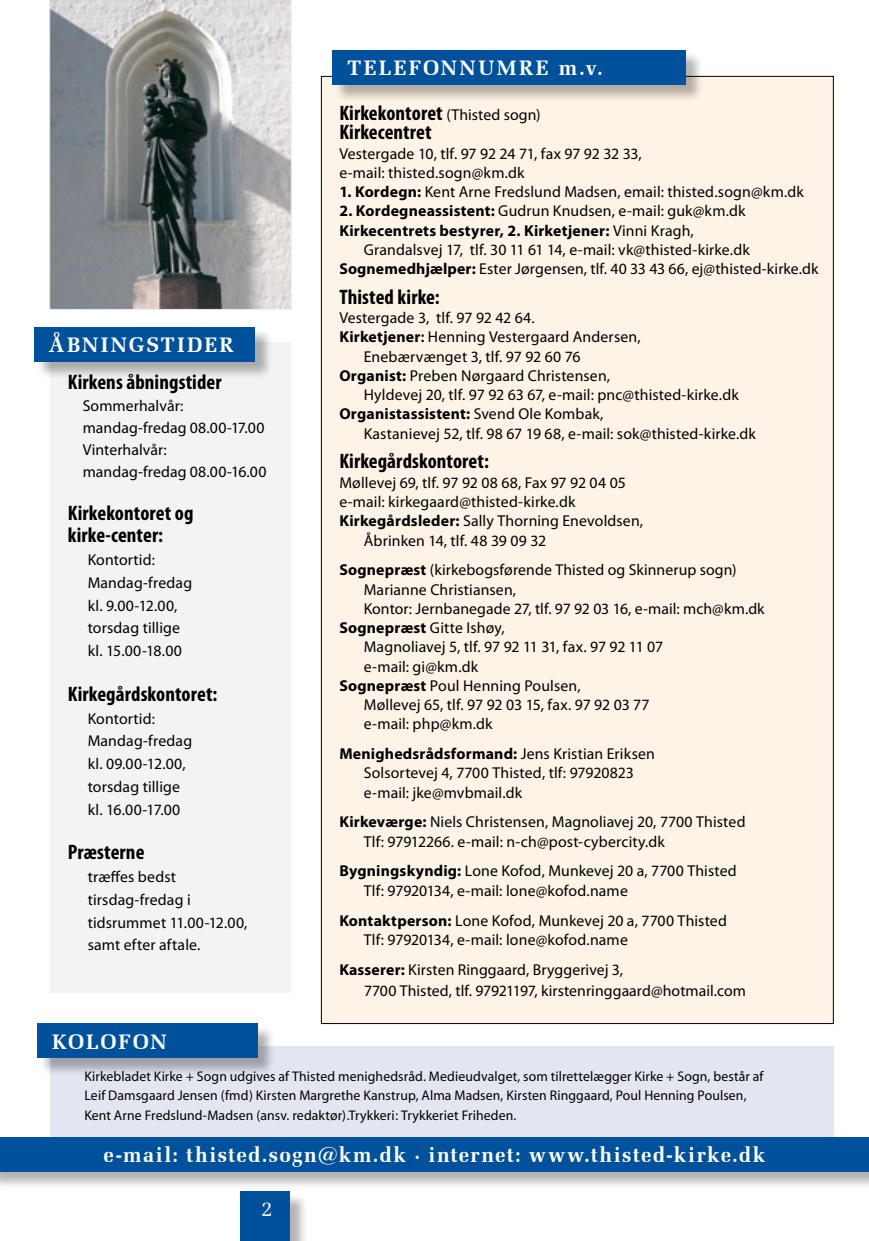
<style>
.page{position:relative;width:869px;height:1241px;background:#fff}
.page>*{position:absolute;margin:0;border:0;box-sizing:border-box;transform-origin:0 0}
.t1{font:700 condensed 21px/21.9px "Myriad Pro";letter-spacing:.005em;color:#000}
.t2{font:700 21px "Zapf Elliptical 711 BT";letter-spacing:.08em;color:#fff}
.t3{font:700 21px "Zapf Elliptical 711 BT";letter-spacing:.12em;color:#fff}
.t4{font:700 21px "Zapf Elliptical 711 BT";letter-spacing:.11em;color:#fff}
.t5{font:21px "Zapf Elliptical 711 BT";color:#fff}
.t6{font:15.75px/22.8px "Myriad Pro";letter-spacing:.005em;color:#000}
.t7{font:700 15.75px/19.2px "Myriad Pro";letter-spacing:.015em;color:#000}
.t8{font:14px/19.2px "Myriad";letter-spacing:.01em;color:#000}
.s1{font-weight:400;font-stretch:normal;font-size:15.75px}
.s2{font-weight:700}
.s3{font-weight:400}
.s4{font-weight:600}
</style>
<div class="page">
<div style="left:50px;top:342px;width:240px;height:650px;background:#f3f3f3"></div>
<div style="left:36px;top:328px;width:237px;height:52px;background:#000;opacity:.3"></div>
<div style="left:35px;top:327px;width:220px;height:34px;background:#00519b"></div>
<div style="left:321px;top:76px;width:512px;height:947px;background:#fef3e7;border:1px solid #000"></div>
<div style="left:334px;top:51px;width:369px;height:52px;background:#000;opacity:.3"></div>
<div style="left:332px;top:50px;width:353px;height:34px;background:#00519b"></div>
<div style="left:50px;top:1045px;width:783px;height:126px;background:#e3e5f1"></div>
<div style="left:39px;top:1024px;width:236px;height:52px;background:#000;opacity:.3"></div>
<div style="left:37px;top:1023px;width:220px;height:34px;background:#00519b"></div>
<div style="left:0;top:1137px;width:868px;height:52px;background:#000;opacity:.3"></div>
<div style="left:0;top:1136px;width:868px;height:35px;background:#00519b"></div>
<svg style="left:49px;top:0;width:242px;height:309px;background:#8f9294"></svg>
<div style="left:241px;top:1192px;width:67px;height:48px;background:#000;opacity:.3"></div>
<div style="left:240px;top:1191px;width:50px;height:49px;background:#00519b"></div>
<h1 class="t4" style="left:50px;top:332px;width:185px">ÅBNINGSTIDER</h1>
<h1 class="t1" style="left:68px;top:370px;width:155px">Kirkens åbningstider</h1>
<p class="t6" style="left:83px;top:394px;width:185px;line-height:21.9px">Sommerhalvår: mandag-fredag 08.00-17.00<br>Vinterhalvår: mandag-fredag 08.00-16.00</p>
<h1 class="t1" style="left:68px;top:502px;width:127px">Kirkekontoret og kirke-center:</h1>
<p class="t6" style="left:88px;top:548px;width:106px">Kontortid:<br>Mandag-fredag kl. 9.00-12.00, torsdag tillige kl. 15.00-18.00</p>
<h1 class="t1" style="left:68px;top:682px;width:151px">Kirkegårdskontoret:</h1>
<p class="t6" style="left:88px;top:706px;width:106px">Kontortid:<br>Mandag-fredag kl. 09.00-12.00, torsdag tillige kl. 16.00-17.00</p>
<h1 class="t1" style="left:68px;top:840px;width:78px">Præsterne</h1>
<p class="t6" style="left:88px;top:865px;width:161px">træffes bedst tirsdag-fredag i tidsrummet 11.00-12.00, samt efter aftale.</p>
<h1 class="t3" style="left:347px;top:55px;width:257px">TELEFONNUMRE m.v.</h1>
<h1 class="t1" style="left:339px;top:103px;width:203px;line-height:19.2px">Kirkekontoret <span class="s1">(Thisted sogn)<br></span>Kirkecentret</h1>
<p class="t6" style="left:339px;top:143px;width:304px;line-height:19.2px">Vestergade 10, tlf. 97 92 24 71, fax 97 92 32 33, e-mail: thisted.sogn@km.dk</p>
<p class="t6" style="left:339px;top:180px;width:466px"><span class="s2">1. Kordegn:</span> Kent Arne Fredslund Madsen, email: thisted.sogn@km.dk</p>
<p class="t7" style="left:339px;top:201px;width:407px">2. Kordegneassistent: <span class="s3">Gudrun Knudsen, e-mail: guk@km.dk<br></span>Kirkecentrets bestyrer, 2. Kirketjener: <span class="s3">Vinni Kragh,</span></p>
<p class="t6" style="left:339px;top:240px;width:480px;line-height:19.2px;text-indent:24px">Grandalsvej 17, tlf. 30 11 61 14, e-mail: vk@thisted-kirke.dk<br><span class="s2">Sognemedhjælper:</span> Ester Jørgensen, tlf. 40 33 43 66, ej@thisted-kirke.dk</p>
<h1 class="t1" style="left:339px;top:285px;width:102px">Thisted kirke:</h1>
<p class="t6" style="left:339px;top:306px;width:197px">Vestergade 3, tlf. 97 92 42 64.</p>
<p class="t6" style="left:339px;top:325px;width:303px"><span class="s2">Kirketjener</span><span class="s4">:</span> Henning Vestergaard Andersen,</p>
<p class="t6" style="left:363px;top:345px;width:218px">Enebærvænget 3, tlf. 97 92 60 76</p>
<p class="t6" style="left:339px;top:364px;width:272px"><span class="s2">Organist:</span> Preben Nørgaard Christensen,</p>
<p class="t6" style="left:363px;top:383px;width:376px">Hyldevej 20, tlf. 97 92 63 67, e-mail: pnc@thisted-kirke.dk</p>
<p class="t7" style="left:339px;top:404px;width:265px">Organistassistent: <span class="s3">Svend Ole Kombak,</span></p>
<p class="t6" style="left:363px;top:421px;width:393px">Kastanievej 52, tlf. 98 67 19 68, e-mail: sok@thisted-kirke.dk</p>
<h1 class="t1" style="left:339px;top:450px;width:151px">Kirkegårdskontoret:</h1>
<p class="t6" style="left:339px;top:471px;width:288px">Møllevej 69, tlf. 97 92 08 68, Fax 97 92 04 05</p>
<p class="t6" style="left:339px;top:490px;width:237px">e-mail: kirkegaard@thisted-kirke.dk</p>
<p class="t6" style="left:339px;top:509px;width:305px"><span class="s2">Kirkegårdsleder:</span> Sally Thorning Enevoldsen,</p>
<p class="t6" style="left:363px;top:528px;width:184px">Åbrinken 14, tlf. 48 39 09 32</p>
<p class="t6" style="left:339px;top:558px;width:398px"><span class="s2">Sognepræst</span> (kirkebogsførende Thisted og Skinnerup sogn)</p>
<p class="t6" style="left:363px;top:577px;width:154px">Marianne Christiansen,</p>
<p class="t6" style="left:363px;top:597px;width:402px">Kontor: Jernbanegade 27, tlf. 97 92 03 16, e-mail: mch@km.dk</p>
<p class="t6" style="left:339px;top:616px;width:167px"><span class="s2">Sognepræst</span> Gitte Ishøy,</p>
<p class="t6" style="left:363px;top:635px;width:301px">Magnoliavej 5, tlf. 97 92 11 31, fax. 97 92 11 07</p>
<p class="t6" style="left:363px;top:654px;width:116px">e-mail: gi@km.dk</p>
<p class="t6" style="left:339px;top:673px;width:243px"><span class="s2">Sognepræst</span> Poul Henning Poulsen,</p>
<p class="t6" style="left:363px;top:693px;width:287px">Møllevej 65, tlf. 97 92 03 15, fax. 97 92 03 77</p>
<p class="t6" style="left:363px;top:712px;width:130px">e-mail: php@km.dk</p>
<p class="t6" style="left:363px;top:743px;width:292px;line-height:19.2px;text-indent:-24px"><span class="s2">Menighedsrådsformand:</span> Jens Kristian Eriksen<br>Solsortevej 4, 7700 Thisted, tlf: 97920823 e-mail: jke@mvbmail.dk</p>
<p class="t6" style="left:363px;top:812px;width:383px;line-height:19.2px;text-indent:-24px"><span class="s2">Kirkeværge:</span> Niels Christensen, Magnoliavej 20, 7700 Thisted<br>Tlf: 97912266. e-mail: n-ch@post-cybercity.dk</p>
<p class="t6" style="left:363px;top:861px;width:374px;line-height:19.2px;text-indent:-24px"><span class="s2">Bygningskyndig:</span> Lone Kofod, Munkevej 20 a, 7700 Thisted<br>Tlf: 97920134, e-mail: lone@kofod.name</p>
<p class="t6" style="left:363px;top:910px;width:364px;line-height:19.2px;text-indent:-24px"><span class="s2">Kontaktperson:</span> Lone Kofod, Munkevej 20 a, 7700 Thisted<br>Tlf: 97920134, e-mail: lone@kofod.name</p>
<p class="t6" style="left:364px;top:958px;width:383px;line-height:21px;text-indent:-25px"><span class="s2">Kasserer:</span> Kirsten Ringgaard, Bryggerivej 3,<br>7700 Thisted, tlf. 97921197, kirstenringgaard@hotmail.com</p>
<h1 class="t2" style="left:52px;top:1028px;width:116px">KOLOFON</h1>
<p class="t8" style="left:84px;top:1067px;width:680px">Kirkebladet Kirke + Sogn udgives af Thisted menighedsråd. Medieudvalget, som tilrettelægger Kirke + Sogn, består af<br>Leif Damsgaard Jensen (fmd) Kirsten Margrethe Kanstrup, Alma Madsen, Kirsten Ringgaard, Poul Henning Poulsen,<br>Kent Arne Fredslund-Madsen (ansv. redaktør).Trykkeri: Trykkeriet Friheden.</p>
<h1 class="t2" style="left:103px;top:1142px;width:663px">e-mail: thisted.sogn@km.dk . internet: www.thisted-kirke.dk</h1>
<h1 class="t5" style="left:261px;top:1196px;width:13px">2</h1>
</div>
